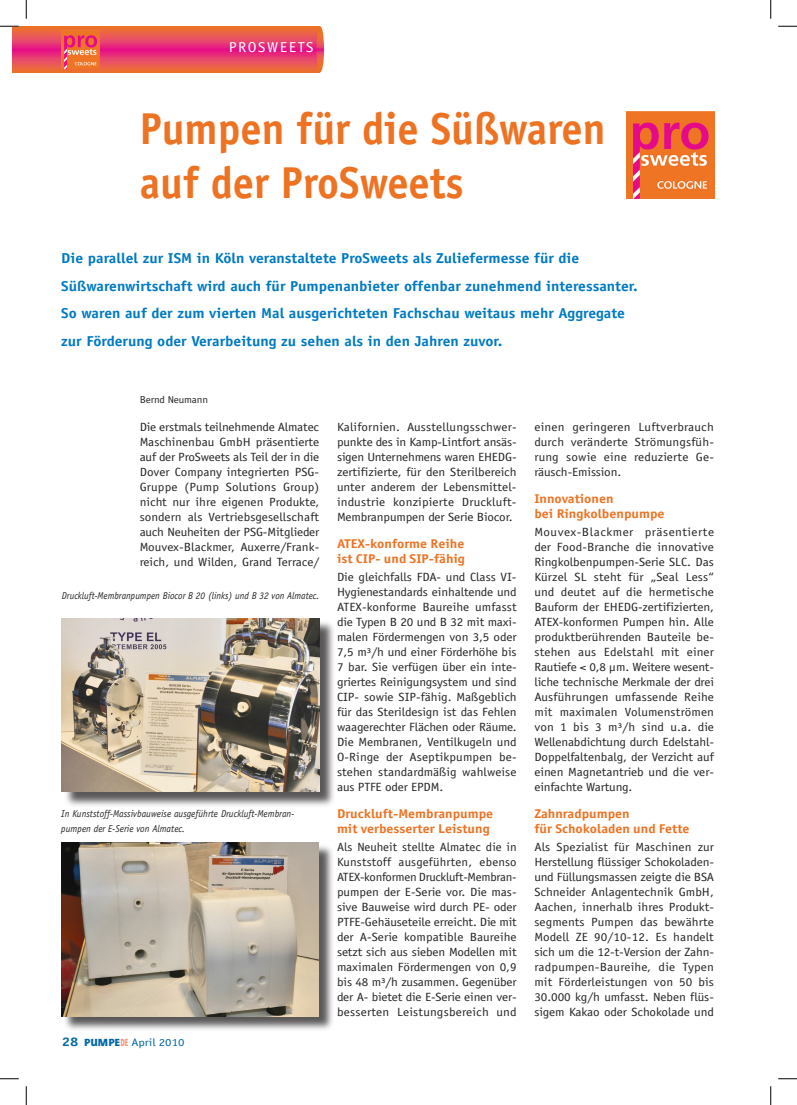
<style>
.page{position:relative;width:797px;height:1105px;background:#fff}
.page>*{position:absolute;margin:0;border:0;box-sizing:border-box;transform-origin:0 0}
.t1{font:700 44.75px/53.9px "Officina Sans Std";color:#ed7323;scale:.95 1}
.t2{font:700 14.38px/27.5px "Officina Sans Std";color:#007ac2;scale:1.08 1}
.t3{font:14.38px "Officina Sans Std";color:#fff;scale:1.1 1}
.t4{font:700 12.75px/15px "Officina Sans Std";color:#ed7323;scale:1.1 1}
.t5{font:12px/15px "Officina Sans Std";letter-spacing:-.005em;color:#282526;text-align:justify;scale:1.1 1}
.t6{font:12px/15px "Officina Sans Std";letter-spacing:-.005em;color:#282526;text-align:justify;scale:1.07 1}
.t7{font:10.75px "Officina Sans Std";color:#0067a5;scale:1.2 1}
.t8{font:italic 10px/15px "Officina Sans Std";color:#282526;scale:.95 1}
.t9{font:italic 10px "Officina Sans Std";color:#282526;scale:.93 1}
.t10{font:10px "Officina Sans Std";letter-spacing:-.01em;color:#282526;scale:1.1 1}
.s1{font-weight:700;font-size:12.5px}
.s2{font-family:"Shannon";font-weight:800;font-size:10px}
.s3{font-family:"Shannon";font-weight:800;font-size:10px;color:#f6977a}
</style>
<div class="page">
<div style="left:62px;top:844px;width:272px;height:189px;background:#231f20;opacity:.75"></div>
<img style="left:61px;top:842px;width:257px;height:174px">
<div style="left:63px;top:619px;width:272px;height:189px;background:#231f20;opacity:.75"></div>
<img style="left:62px;top:618px;width:257px;height:174px">
<svg style="left:12px;top:26px;width:307px;height:46px;background:#e94b5c"></svg>
<svg style="left:316px;top:26px;width:8px;height:46px"></svg>
<img style="left:61px;top:30px;width:39px;height:39px">
<img style="left:626px;top:111px;width:88px;height:87px">
<svg style="left:0;top:25px;width:19px;height:2px"></svg>
<svg style="left:778px;top:25px;width:19px;height:2px"></svg>
<svg style="left:0;top:1078px;width:19px;height:1px"></svg>
<svg style="left:778px;top:1078px;width:19px;height:1px"></svg>
<svg style="left:25px;top:0;width:2px;height:19px"></svg>
<svg style="left:25px;top:1086px;width:2px;height:19px"></svg>
<svg style="left:770px;top:0;width:1px;height:19px"></svg>
<svg style="left:770px;top:1086px;width:1px;height:19px"></svg>
<p class="t3" style="left:229px;top:39px;width:45px">ProSweets</p>
<h1 class="t1" style="left:140px;top:101px;width:492px">Pumpen für die Süßwaren auf der ProSweets</h1>
<p class="t2" style="left:61px;top:245px;width:535px">Die parallel zur ISM in Köln veranstaltete ProSweets als Zuliefermesse für die Süßwarenwirtschaft wird auch für Pumpenanbieter offenbar zunehmend interessanter.<br>So waren auf der zum vierten Mal ausgerichteten Fachschau weitaus mehr Aggregate zur Förderung oder Verarbeitung zu sehen als in den Jahren zuvor.</p>
<p class="t10" style="left:140px;top:394px;width:64px">Bernd Neumann</p>
<p class="t5" style="left:140px;top:420px;width:165px">Die erstmals teilnehmende Almatec Maschinenbau GmbH präsentierte auf der ProSweets als Teil der in die Dover Company integrierten PSG-Gruppe (Pump Solutions Group) nicht nur ihre eigenen Produkte, sondern als Vertriebsgesellschaft auch Neuheiten der PSG-Mitglieder Mouvex-Blackmer, Auxerre/Frank&shy;reich, und Wilden, Grand Terrace/</p>
<p class="t5" style="left:337px;top:420px;width:165px">Kalifornien. Ausstellungsschwer&shy;punkte des in Kamp-Lintfort ansäs&shy;sigen Unternehmens waren EHEDG&shy;zertifizierte, für den Sterilbereich unter anderem der Lebensmittel&shy;industrie konzipierte Druckluft-Membranpumpen der Serie Biocor.</p>
<p class="t4" style="left:337px;top:536px;width:118px">ATEX-konforme Reihe ist CIP- und SIP-fähig</p>
<p class="t5" style="left:337px;top:570px;width:165px">Die gleichfalls FDA- und Class VI-Hygienestandards einhaltende und ATEX-konforme Baureihe umfasst die Typen B 20 und B 32 mit maxi&shy;malen Fördermengen von 3,5 oder 7,5 m³/h und einer Förderhöhe bis 7 bar. Sie verfügen über ein inte&shy;griertes Reinigungsystem und sind CIP- sowie SIP-fähig. Maßgeblich für das Sterildesign ist das Fehlen waagerechter Flächen oder Räume.<br>Die Membranen, Ventilkugeln und O-Ringe der Aseptikpumpen be&shy;stehen standardmäßig wahlweise aus PTFE oder EPDM.</p>
<p class="t4" style="left:337px;top:806px;width:143px">Druckluft-Membranpumpe mit verbesserter Leistung</p>
<p class="t6" style="left:337px;top:840px;width:169px">Als Neuheit stellte Almatec die in Kunststoff ausgeführten, ebenso ATEX-konformen Druckluft-Membran&shy;pumpen der E-Serie vor. Die mas&shy;sive Bauweise wird durch PE- oder PTFE-Gehäuseteile erreicht. Die mit der A-Serie kompatible Baureihe setzt sich aus sieben Modellen mit maximalen Fördermengen von 0,9 bis 48 m³/h zusammen. Gegenüber der A- bietet die E-Serie einen ver&shy;besserten Leistungsbereich und</p>
<p class="t9" style="left:62px;top:589px;width:278px">Druckluft-Membranpumpen Biocor B 20 (links) und B 32 von Almatec.</p>
<p class="t8" style="left:61px;top:806px;width:247px">In Kunststoff-Massivbauweise ausgeführte Druckluft-Membran&shy;pumpen der E-Serie von Almatec.</p>
<p class="t7" style="left:62px;top:1036px;width:104px"><span class="s1">28</span> <span class="s2">PUMPE</span><span class="s3">DE</span> April 2010</p>
<p class="t5" style="left:534px;top:420px;width:165px">einen geringeren Luftverbrauch durch veränderte Strömungsfüh&shy;rung sowie eine reduzierte Ge&shy;räusch-Emission.</p>
<p class="t4" style="left:534px;top:491px;width:120px">Innovationen<br>bei Ringkolbenpumpe</p>
<p class="t5" style="left:534px;top:525px;width:165px">Mouvex-Blackmer präsentierte der Food-Branche die innovative Ringkolbenpumpen-Serie SLC. Das Kürzel SL steht für „Seal Less“ und deutet auf die hermetische Bauform der EHEDG-zertifizierten, ATEX-konformen Pumpen hin. Alle produktberührenden Bauteile be&shy;stehen aus Edelstahl mit einer Rautiefe &lt; 0,8 µm. Weitere wesent&shy;liche technische Merkmale der drei Ausführungen umfassende Reihe mit maximalen Volumenströmen von 1 bis 3 m³/h sind u.a. die Wellenabdichtung durch Edelstahl-Doppelfaltenbalg, der Verzicht auf einen Magnetantrieb und die ver&shy;einfachte Wartung.</p>
<p class="t4" style="left:534px;top:806px;width:143px">Zahnradpumpen<br>für Schokoladen und Fette</p>
<p class="t5" style="left:534px;top:840px;width:165px">Als Spezialist für Maschinen zur Herstellung flüssiger Schokoladen&shy;und Füllungsmassen zeigte die BSA Schneider Anlagentechnik GmbH, Aachen, innerhalb ihres Produkt&shy;segments Pumpen das bewährte Modell ZE 90/10-12. Es handelt sich um die 12-t-Version der Zahn&shy;radpumpen-Baureihe, die Typen mit Förderleistungen von 50 bis 30.000 kg/h umfasst. Neben flüs&shy;sigem Kakao oder Schokolade und</p>
</div>
